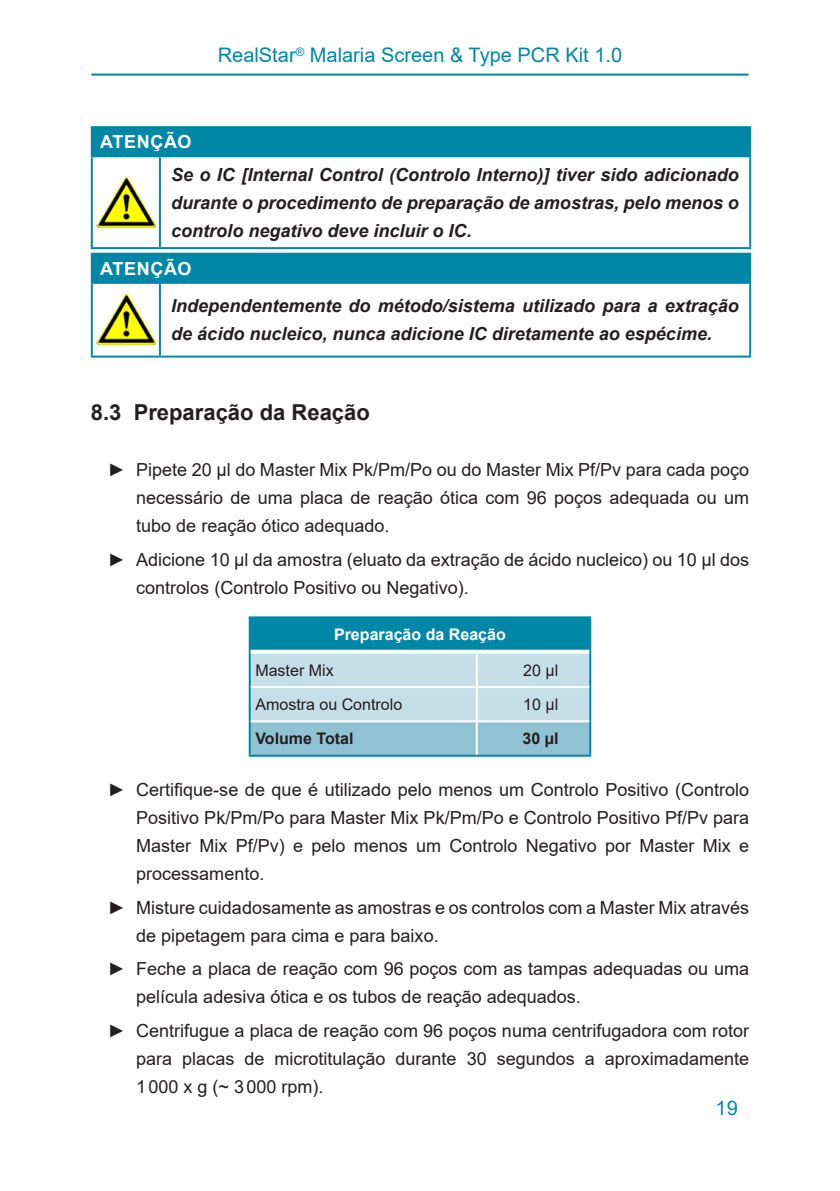
<style>
.page{position:relative;width:840px;height:1191px;background:#fff}
.page>*{position:absolute;margin:0;border:0;box-sizing:border-box;transform-origin:0 0}
.Level_2{font:700 22px "Arial";color:#231f20}
.Seitenkopf{font:20px "Arial";color:#0087a6}
.t1{font:18px/28px "Arial";color:#231f20;text-align:justify}
.Note_hazard_conseque{font:italic 700 18px/28px "Arial";color:#231f20;text-align:justify}
.Note_Titel{font:700 18px "Arial";letter-spacing:.035em;color:#fff}
.Mengentext_links{font:16px "Arial";color:#231f20}
.Kopfzeile{font:700 16px "Arial";color:#fff}
.Fußzeile{font:700 16px "Arial";color:#231f20}
.Mengentext_zentriert{font:16px "Arial";color:#231f20}
</style>
<div class="page">
<hr style="left:91px;top:74px;width:657px;height:2px;background:#0087a6">
<div style="left:92px;top:127px;width:657px;height:29px;background:#0087a6"></div>
<hr style="left:91px;top:126px;width:69px;height:2px;background:#0087a6">
<hr style="left:91px;top:128px;width:2px;height:27px;background:#0087a6">
<hr style="left:160px;top:126px;width:590px;height:2px;background:#0087a6">
<hr style="left:748px;top:128px;width:2px;height:27px;background:#0087a6">
<hr style="left:91px;top:155px;width:69px;height:2px;background:#0087a6">
<hr style="left:160px;top:155px;width:590px;height:2px;background:#0087a6">
<hr style="left:91px;top:157px;width:2px;height:90px;background:#0087a6">
<hr style="left:91px;top:247px;width:69px;height:2px;background:#0087a6">
<hr style="left:159px;top:157px;width:2px;height:90px;background:#0087a6">
<hr style="left:748px;top:157px;width:2px;height:90px;background:#0087a6">
<hr style="left:160px;top:247px;width:590px;height:2px;background:#0087a6">
<img style="left:96px;top:176px;width:61px;height:53px">
<div style="left:92px;top:254px;width:657px;height:29px;background:#0087a6"></div>
<hr style="left:91px;top:253px;width:69px;height:2px;background:#0087a6">
<hr style="left:91px;top:255px;width:2px;height:27px;background:#0087a6">
<hr style="left:160px;top:253px;width:590px;height:2px;background:#0087a6">
<hr style="left:748px;top:255px;width:2px;height:27px;background:#0087a6">
<hr style="left:91px;top:282px;width:69px;height:2px;background:#0087a6">
<hr style="left:160px;top:282px;width:590px;height:2px;background:#0087a6">
<hr style="left:91px;top:284px;width:2px;height:71px;background:#0087a6">
<hr style="left:91px;top:355px;width:69px;height:2px;background:#0087a6">
<hr style="left:159px;top:284px;width:2px;height:71px;background:#0087a6">
<hr style="left:748px;top:284px;width:2px;height:71px;background:#0087a6">
<hr style="left:160px;top:355px;width:590px;height:2px;background:#0087a6">
<img style="left:96px;top:293px;width:61px;height:53px">
<div style="left:249px;top:617px;width:341px;height:34px;background:#0087a6"></div>
<svg style="left:250px;top:653px;width:339px;height:101px;background:#b5d5e1"></svg>
<hr style="left:248px;top:651px;width:2px;height:36px;background:#0087a6">
<hr style="left:248px;top:687px;width:2px;height:34px;background:#0087a6">
<hr style="left:248px;top:721px;width:2px;height:33px;background:#0087a6">
<hr style="left:248px;top:754px;width:228px;height:2px;background:#0087a6">
<hr style="left:476px;top:754px;width:115px;height:2px;background:#0087a6">
<hr style="left:248px;top:616px;width:228px;height:2px;background:#0087a6">
<hr style="left:248px;top:618px;width:2px;height:33px;background:#0087a6">
<hr style="left:476px;top:616px;width:115px;height:2px;background:#0087a6">
<hr style="left:589px;top:618px;width:2px;height:33px;background:#0087a6">
<hr style="left:589px;top:651px;width:2px;height:36px;background:#0087a6">
<hr style="left:589px;top:687px;width:2px;height:34px;background:#0087a6">
<hr style="left:589px;top:721px;width:2px;height:33px;background:#0087a6">
<svg style="left:250px;top:649px;width:226px;height:4px"></svg>
<svg style="left:476px;top:649px;width:113px;height:4px"></svg>
<hr style="left:475px;top:653px;width:2px;height:33px;background:#fff">
<hr style="left:250px;top:686px;width:226px;height:2px;background:#fff">
<hr style="left:476px;top:686px;width:113px;height:2px;background:#fff">
<hr style="left:475px;top:688px;width:2px;height:32px;background:#fff">
<hr style="left:250px;top:720px;width:226px;height:2px;background:#fff">
<hr style="left:476px;top:720px;width:113px;height:2px;background:#fff">
<hr style="left:475px;top:722px;width:2px;height:32px;background:#fff">
<p class="Seitenkopf" style="left:218px;top:41px;width:405px">RealStar<sup>®</sup> Malaria Screen &amp; Type PCR Kit 1.0</p>
<p class="Note_Titel" style="left:100px;top:129px;width:93px">ATENÇÃO</p>
<p class="Note_hazard_conseque" style="left:171px;top:161px;width:568px">Se o IC [Internal Control (Controlo Interno)] tiver sido adicionado durante o procedimento de preparação de amostras, pelo menos o controlo negativo deve incluir o IC.</p>
<p class="Note_Titel" style="left:100px;top:256px;width:93px">ATENÇÃO</p>
<p class="Note_hazard_conseque" style="left:171px;top:292px;width:568px">Independentemente do método/sistema utilizado para a extração de ácido nucleico, nunca adicione IC diretamente ao espécime.</p>
<p class="Level_2" style="left:91px;top:396px;width:280px">8.3 Preparação da Reação</p>
<p class="t1" style="left:136px;top:455px;width:614px;text-indent:-28px">► Pipete 20 µl do Master Mix Pk/Pm/Po ou do Master Mix Pf/Pv para cada poço necessário de uma placa de reação ótica com 96 poços adequada ou um tubo de reação ótico adequado.</p>
<p class="t1" style="left:136px;top:545px;width:614px;text-indent:-28px">► Adicione 10 µl da amostra (eluato da extração de ácido nucleico) ou 10 µl dos controlos (Controlo Positivo ou Negativo).</p>
<p class="Kopfzeile" style="left:334px;top:623px;width:173px">Preparação da Reação</p>
<p class="Mengentext_links" style="left:255px;top:659px;width:80px">Master Mix</p>
<p class="Mengentext_zentriert" style="left:523px;top:659px;width:37px">20 µl</p>
<p class="Mengentext_links" style="left:255px;top:693px;width:148px">Amostra ou Controlo</p>
<p class="Mengentext_zentriert" style="left:523px;top:693px;width:37px">10 µl</p>
<p class="Fußzeile" style="left:255px;top:727px;width:100px">Volume Total</p>
<p class="Fußzeile" style="left:522px;top:727px;width:37px">30 µl</p>
<p class="t1" style="left:136px;top:775px;width:614px;text-indent:-28px">► Certifique-se de que é utilizado pelo menos um Controlo Positivo (Controlo Positivo Pk/Pm/Po para Master Mix Pk/Pm/Po e Controlo Positivo Pf/Pv para Master Mix Pf/Pv) e pelo menos um Controlo Negativo por Master Mix e processamento.</p>
<p class="t1" style="left:136px;top:893px;width:614px;text-indent:-28px">► Misture cuidadosamente as amostras e os controlos com a Master Mix através de pipetagem para cima e para baixo.</p>
<p class="t1" style="left:136px;top:955px;width:614px;text-indent:-28px">► Feche a placa de reação com 96 poços com as tampas adequadas ou uma película adesiva ótica e os tubos de reação adequados.</p>
<p class="t1" style="left:136px;top:1016px;width:614px;text-indent:-28px">► Centrifugue a placa de reação com 96 poços numa centrifugadora com rotor para placas de microtitulação durante 30 segundos a aproximadamente 1000 x g (~ 3000 rpm).</p>
<p class="Seitenkopf" style="left:715px;top:1094px;width:24px">19</p>
</div>
